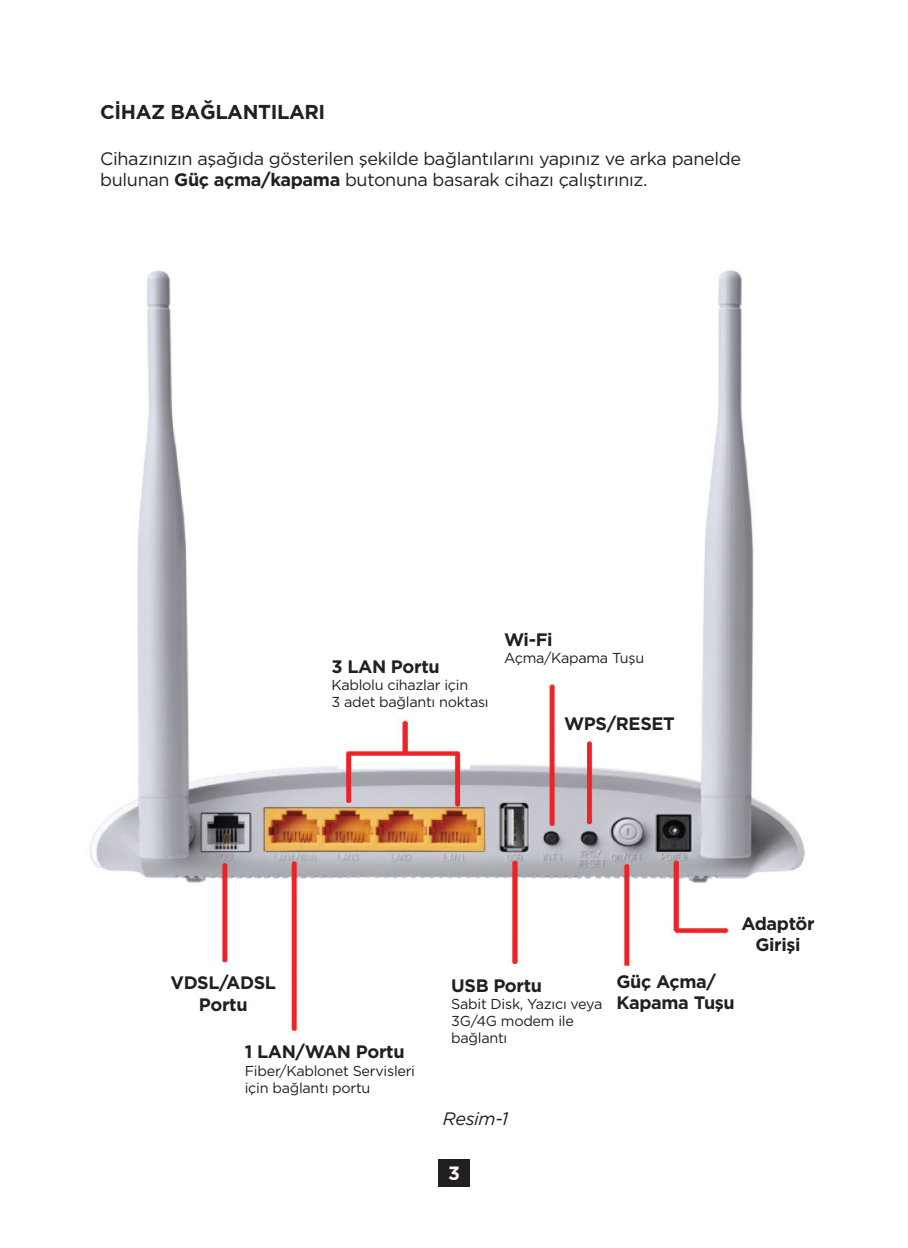
<style>
.page{position:relative;width:908px;height:1248px;background:#fff}
.page>*{position:absolute;margin:0;border:0;box-sizing:border-box;transform-origin:0 0}
.t1{font:700 20px "Gotham TRUN";letter-spacing:-.02em;color:#231f20}
.t2{font:700 19.2px "Gotham TRUN";color:#fff}
.t3{font:18px/21.6px "Gotham";letter-spacing:-.02em;color:#231f20}
.t4{font:700 18px/21.6px "Gotham";letter-spacing:-.02em;color:#231f20}
.t5{font:italic 18px "Gotham";letter-spacing:-.02em;color:#231f20}
.t6{font:14.4px/17.2px "Gotham";letter-spacing:-.02em;color:#231f20}
.s1{font-weight:700}
</style>
<div class="page">
<div style="left:438px;top:1159px;width:31px;height:27px;background:#231f20"></div>
<img style="left:89px;top:270px;width:716px;height:764px">
<p class="t1" style="left:100px;top:100px;width:226px">CİHAZ BAĞLANTILARI</p>
<p class="t3" style="left:100px;top:147px;width:642px">Cihazınızın aşağıda gösterilen şekilde bağlantılarını yapınız ve arka panelde bulunan <span class="s1">Güç açma/kapama</span> butonuna basarak cihazı çalıştırınız.</p>
<p class="t4" style="left:331px;top:655px;width:110px">3 LAN Portu</p>
<p class="t6" style="left:331px;top:675px;width:138px">Kablolu cihazlar için</p>
<p class="t6" style="left:331px;top:693px;width:159px">3 adet bağlantı noktası</p>
<p class="t4" style="left:504px;top:628px;width:50px">Wi-Fi</p>
<p class="t6" style="left:504px;top:649px;width:142px">Açma/Kapama Tuşu</p>
<p class="t4" style="left:564px;top:713px;width:112px">WPS/RESET</p>
<p class="t4" style="left:170px;top:971px;width:107px">VDSL/ADSL</p>
<p class="t4" style="left:199px;top:993px;width:50px">Portu</p>
<p class="t4" style="left:245px;top:1040px;width:161px">1 LAN/WAN Portu</p>
<p class="t6" style="left:245px;top:1061px;width:172px">Fiber/Kablonet Servisleri için bağlantı portu</p>
<p class="t4" style="left:451px;top:974px;width:92px">USB Portu</p>
<p class="t6" style="left:451px;top:994px;width:152px">Sabit Disk, Yazıcı veya<br>3G/4G modem ile bağlantı</p>
<p class="t4" style="left:616px;top:970px;width:120px">Güç Açma/<br>Kapama Tuşu</p>
<p class="t4" style="left:741px;top:912px;width:75px">Adaptör</p>
<p class="t4" style="left:755px;top:933px;width:47px">Girişi</p>
<p class="t5" style="left:442px;top:1106px;width:67px">Resim-1</p>
<p class="t2" style="left:448px;top:1162px;width:13px">3</p>
</div>
